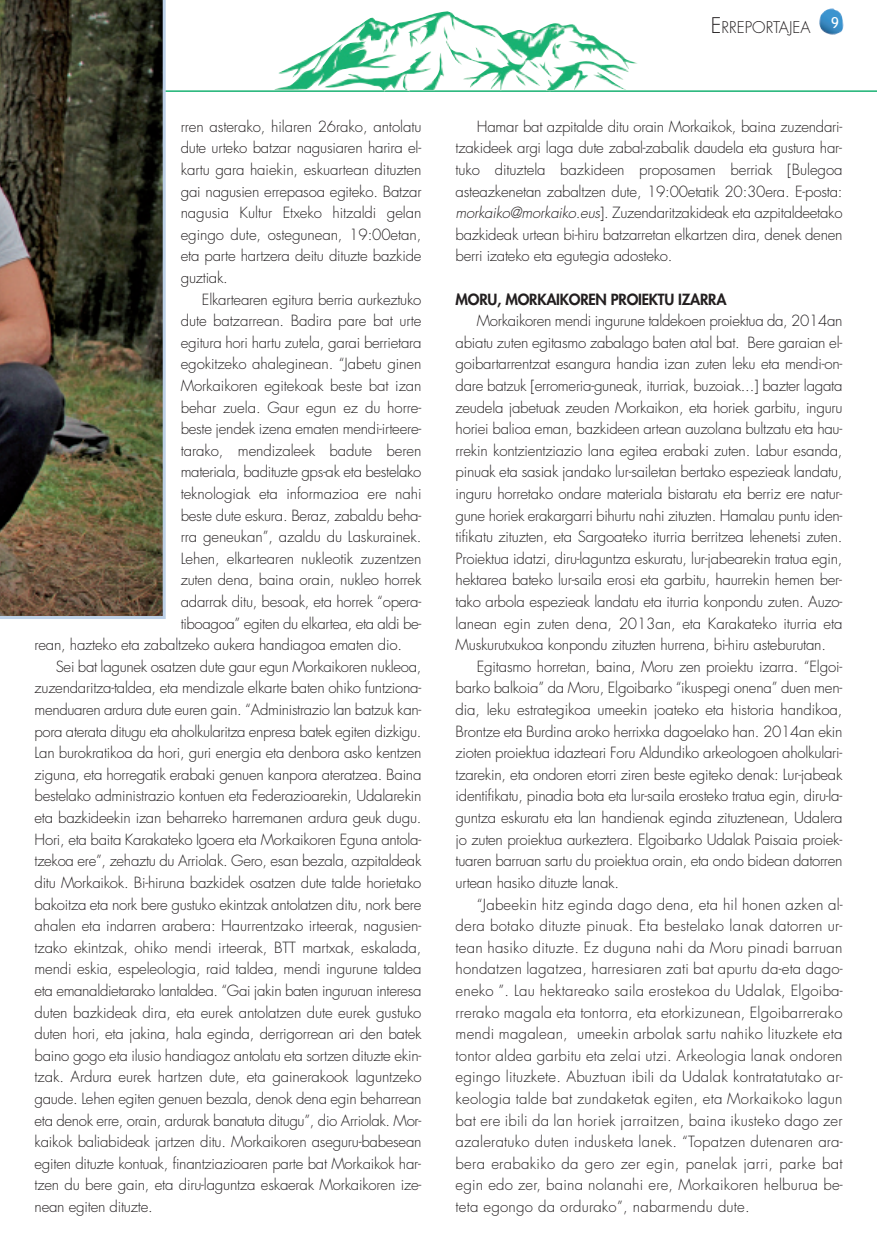
<style>
.page{position:relative;width:877px;height:1247px;background:#fff}
.page>*{position:absolute;margin:0;border:0;box-sizing:border-box;transform-origin:0 0}
.t1{font:300 15.75px "Futura";color:#231f20}
.t2{font:300 15px/21.6px "Futura";letter-spacing:-.015em;color:#231f20;text-align:justify}
.t3{font:800 15px "Futura";letter-spacing:-.015em;color:#231f20}
.t4{font:15px "Trebuchet MS";color:#fff}
.s1{font-size:21px}
.s2{font-style:italic}
</style>
<div class="page">
<hr style="left:108px;top:90px;width:769px;height:2px;background:#19b273">
<img style="left:0;top:0;width:166px;height:619px">
<img style="left:274px;top:11px;width:364px;height:81px">
<img style="left:819px;top:8px;width:24px;height:27px">
<p class="t2" style="left:181px;top:117px;width:242px">rren asterako, hilaren 26rako, antolatu dute urteko batzar nagusiaren harira el&shy;kartu gara haiekin, eskuartean dituzten gai nagusien errepasoa egiteko. Batzar nagusia Kultur Etxeko hitzaldi gelan egingo dute, ostegunean, 19:00etan, eta parte hartzera deitu dituzte bazkide guztiak.</p>
<p class="t2" style="left:202px;top:290px;width:221px">Elkartearen egitura berria aurkeztuko</p>
<p class="t2" style="left:181px;top:311px;width:242px">dute batzarrean. Badira pare bat urte</p>
<p class="t2" style="left:181px;top:333px;width:242px">egitura hori hartu zutela, garai berrietara</p>
<p class="t2" style="left:181px;top:354px;width:242px">egokitzeko ahaleginean. “Jabetu ginen</p>
<p class="t2" style="left:181px;top:376px;width:242px">Morkaikoren egitekoak beste bat izan</p>
<p class="t2" style="left:181px;top:398px;width:242px">behar zuela. Gaur egun ez du horre-</p>
<p class="t2" style="left:181px;top:419px;width:242px">beste jendek izena ematen mendi-irteere-</p>
<p class="t2" style="left:181px;top:441px;width:242px">tarako, mendizaleek badute beren</p>
<p class="t2" style="left:181px;top:462px;width:242px">materiala, badituzte gps-ak eta bestelako</p>
<p class="t2" style="left:181px;top:484px;width:242px">teknologiak eta informazioa ere nahi</p>
<p class="t2" style="left:181px;top:506px;width:242px">beste dute eskura. Beraz, zabaldu beha-</p>
<p class="t2" style="left:181px;top:527px;width:242px">rra geneukan”, azaldu du Laskurainek.</p>
<p class="t2" style="left:181px;top:549px;width:242px">Lehen, elkartearen nukleotik zuzentzen</p>
<p class="t2" style="left:181px;top:570px;width:242px">zuten dena, baina orain, nukleo horrek</p>
<p class="t2" style="left:181px;top:592px;width:242px">adarrak ditu, besoak, eta horrek “opera-</p>
<p class="t2" style="left:181px;top:614px;width:242px">tiboagoa” egiten du elkartea, eta aldi be-</p>
<p class="t2" style="left:35px;top:635px;width:369px">rean, hazteko eta zabaltzeko aukera handiagoa ematen dio.</p>
<p class="t2" style="left:56px;top:657px;width:367px">Sei bat lagunek osatzen dute gaur egun Morkaikoren nukleoa,</p>
<p class="t2" style="left:35px;top:678px;width:388px">zuzendaritza-taldea, eta mendizale elkarte baten ohiko funtziona-</p>
<p class="t2" style="left:35px;top:700px;width:388px">menduaren ardura dute euren gain. “Administrazio lan batzuk kan-</p>
<p class="t2" style="left:35px;top:722px;width:388px">pora aterata ditugu eta aholkularitza enpresa batek egiten dizkigu.</p>
<p class="t2" style="left:35px;top:743px;width:388px">Lan burokratikoa da hori, guri energia eta denbora asko kentzen</p>
<p class="t2" style="left:35px;top:765px;width:388px">ziguna, eta horregatik erabaki genuen kanpora ateratzea. Baina</p>
<p class="t2" style="left:35px;top:786px;width:388px">bestelako administrazio kontuen eta Federazioarekin, Udalarekin</p>
<p class="t2" style="left:35px;top:808px;width:388px">eta bazkideekin izan beharreko harremanen ardura geuk dugu.</p>
<p class="t2" style="left:35px;top:830px;width:388px">Hori, eta baita Karakateko Igoera eta Morkaikoren Eguna antola-</p>
<p class="t2" style="left:35px;top:851px;width:388px">tzekoa ere”, zehaztu du Arriolak. Gero, esan bezala, azpitaldeak</p>
<p class="t2" style="left:35px;top:873px;width:388px">ditu Morkaikok. Bi-hiruna bazkidek osatzen dute talde horietako</p>
<p class="t2" style="left:35px;top:894px;width:388px">bakoitza eta nork bere gustuko ekintzak antolatzen ditu, nork bere</p>
<p class="t2" style="left:35px;top:916px;width:388px">ahalen eta indarren arabera: Haurrentzako irteerak, nagusien-</p>
<p class="t2" style="left:35px;top:938px;width:388px">tzako ekintzak, ohiko mendi irteerak, BTT martxak, eskalada,</p>
<p class="t2" style="left:35px;top:959px;width:388px">mendi eskia, espeleologia, raid taldea, mendi ingurune taldea</p>
<p class="t2" style="left:35px;top:981px;width:388px">eta emanaldietarako lantaldea. “Gai jakin baten inguruan interesa</p>
<p class="t2" style="left:35px;top:1002px;width:388px">duten bazkideak dira, eta eurek antolatzen dute eurek gustuko</p>
<p class="t2" style="left:35px;top:1024px;width:388px">duten hori, eta jakina, hala eginda, derrigorrean ari den batek</p>
<p class="t2" style="left:35px;top:1046px;width:388px">baino gogo eta ilusio handiagoz antolatu eta sortzen dituzte ekin-</p>
<p class="t2" style="left:35px;top:1067px;width:388px">tzak. Ardura eurek hartzen dute, eta gainerakook laguntzeko</p>
<p class="t2" style="left:35px;top:1089px;width:388px">gaude. Lehen egiten genuen bezala, denok dena egin beharrean</p>
<p class="t2" style="left:35px;top:1110px;width:388px">eta denok erre, orain, ardurak banatuta ditugu”, dio Arriolak. Mor-</p>
<p class="t2" style="left:35px;top:1132px;width:388px">kaikok baliabideak jartzen ditu. Morkaikoren aseguru-babesean</p>
<p class="t2" style="left:35px;top:1154px;width:388px">egiten dituzte kontuak, finantziazioaren parte bat Morkaikok har-</p>
<p class="t2" style="left:35px;top:1175px;width:388px">tzen du bere gain, eta diru-laguntza eskaerak Morkaikoren ize-</p>
<p class="t2" style="left:35px;top:1197px;width:120px">nean egiten dituzte.</p>
<p class="t1" style="left:711px;top:20px;width:101px"><span class="s1">E</span>RREPORTAJEA</p>
<p class="t4" style="left:831px;top:13px;width:9px">9</p>
<p class="t2" style="left:456px;top:117px;width:388px;text-indent:21px">Hamar bat azpitalde ditu orain Morkaikok, baina zuzendari&shy;tzakideek argi laga dute zabal-zabalik daudela eta gustura har&shy;tuko dituztela bazkideen proposamen berriak [Bulegoa asteazkenetan zabaltzen dute, 19:00etatik 20:30era. E-posta: <span class="s2">morkaiko@morkaiko.eus</span>]. Zuzendaritzakideak eta azpitaldeetako bazkideak urtean bi-hiru batzarretan elkartzen dira, denek denen berri izateko eta egutegia adosteko.</p>
<p class="t3" style="left:456px;top:292px;width:272px">MORU, MORKAIKOREN PROIEKTU IZARRA</p>
<p class="t2" style="left:456px;top:311px;width:388px;text-indent:21px">Morkaikoren mendi ingurune taldekoen proiektua da, 2014an abiatu zuten egitasmo zabalago baten atal bat. Bere garaian el&shy;goibartarrentzat esangura handia izan zuten leku eta mendi-on&shy;dare batzuk [erromeria-guneak, iturriak, buzoiak...] bazter lagata zeudela jabetuak zeuden Morkaikon, eta horiek garbitu, inguru horiei balioa eman, bazkideen artean auzolana bultzatu eta hau&shy;rrekin kontzientziazio lana egitea erabaki zuten. Labur esanda, pinuak eta sasiak jandako lur-sailetan bertako espezieak landatu, inguru horretako ondare materiala bistaratu eta berriz ere natur&shy;gune horiek erakargarri bihurtu nahi zituzten. Hamalau puntu iden&shy;tifikatu zituzten, eta Sargoateko iturria berritzea lehenetsi zuten.<br>Proiektua idatzi, diru-laguntza eskuratu, lur-jabearekin tratua egin, hektarea bateko lur-saila erosi eta garbitu, haurrekin hemen ber&shy;tako arbola espezieak landatu eta iturria konpondu zuten. Auzo&shy;lanean egin zuten dena, 2013an, eta Karakateko iturria eta Muskurutxukoa konpondu zituzten hurrena, bi-hiru asteburutan.</p>
<p class="t2" style="left:456px;top:657px;width:388px;text-indent:21px">Egitasmo horretan, baina, Moru zen proiektu izarra. “Elgoi&shy;barko balkoia” da Moru, Elgoibarko “ikuspegi onena” duen men&shy;dia, leku estrategikoa umeekin joateko eta historia handikoa, Brontze eta Burdina aroko herrixka dagoelako han. 2014an ekin zioten proiektua idazteari Foru Aldundiko arkeologoen aholkulari&shy;tzarekin, eta ondoren etorri ziren beste egiteko denak: Lur-jabeak identifikatu, pinadia bota eta lur-saila erosteko tratua egin, diru-la&shy;guntza eskuratu eta lan handienak eginda zituztenean, Udalera jo zuten proiektua aurkeztera. Elgoibarko Udalak Paisaia proiek&shy;tuaren barruan sartu du proiektua orain, eta ondo bidean datorren urtean hasiko dituzte lanak.</p>
<p class="t2" style="left:456px;top:894px;width:389px;text-indent:21px">“Jabeekin hitz eginda dago dena, eta hil honen azken al&shy;dera botako dituzte pinuak. Eta bestelako lanak datorren ur&shy;tean hasiko dituzte. Ez duguna nahi da Moru pinadi barruan hondatzen lagatzea, harresiaren zati bat apurtu da-eta dago&shy;eneko ”. Lau hektareako saila erostekoa du Udalak, Elgoiba&shy;rrerako magala eta tontorra, eta etorkizunean, Elgoibarrerako mendi magalean, umeekin arbolak sartu nahiko lituzkete eta tontor aldea garbitu eta zelai utzi. Arkeologia lanak ondoren egingo lituzkete. Abuztuan ibili da Udalak kontratatutako ar&shy;keologia talde bat zundaketak egiten, eta Morkaikoko lagun bat ere ibili da lan horiek jarraitzen, baina ikusteko dago zer azaleratuko duten indusketa lanek. “Topatzen dutenaren ara&shy;bera erabakiko da gero zer egin, panelak jarri, parke bat egin edo zer, baina nolanahi ere, Morkaikoren helburua be&shy;teta egongo da ordurako”, nabarmendu dute.</p>
</div>
